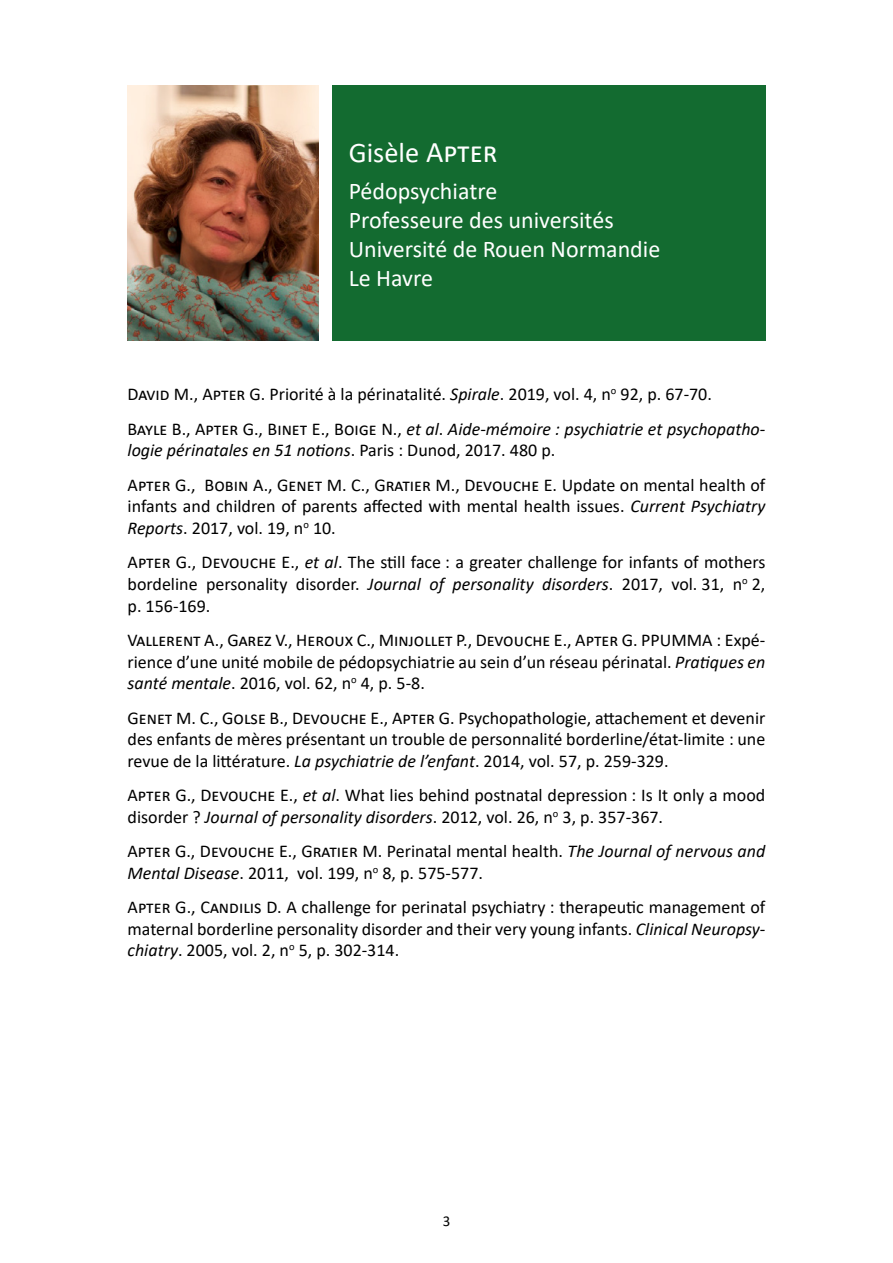
<style>
.page{position:relative;width:893px;height:1263px;background:#fff}
.page>*{position:absolute;margin:0;border:0;box-sizing:border-box;transform-origin:0 0}
.t1{font:28.5px "Calibri";color:#fff}
.t2{font:24px/28.8px "Calibri";color:#fff}
.t3{font:18px/21.6px "Calibri";color:#000}
.t4{font:15px "Calibri";color:#000}
.s1{font-size:30px}
.s2{font-style:italic}
</style>
<div class="page">
<img style="left:128px;top:85px;width:191px;height:255px">
<div style="left:332px;top:85px;width:433px;height:255px;background:#136b30"></div>
<h1 class="t1" style="left:349px;top:133px;width:151px">Gisèle <span class="s1">Apter</span></h1>
<h2 class="t2" style="left:349px;top:176px;width:313px">Pédopsychiatre<br>Professeure des universités<br>Université de Rouen Normandie<br>Le Havre</h2>
<p class="t3" style="left:128px;top:377px;width:639px;line-height:34.3px">David M., Apter G. Priorité à la périnatalité. <span class="s2">Spirale</span>. 2019, vol. 4, n<sup>o</sup> 92, p. 67-70.<br>Bayle B., Apter G., Binet E., Boige N., <span class="s2">et al</span>. <span class="s2">Aide-mémoire : psychiatrie et psychopatho-</span></p>
<p class="t3" style="left:128px;top:433px;width:639px;line-height:34.3px"><span class="s2">logie périnatales en 51 notions</span>. Paris : Dunod, 2017. 480 p.<br>Apter G., Bobin A., Genet M. C., Gratier M., Devouche E. Update on mental health of</p>
<p class="t3" style="left:128px;top:495px;width:639px">infants and children of parents affected with mental health issues. <span class="s2">Current Psychiatry<br>Reports</span>. 2017, vol. 19, n<sup>o</sup> 10.</p>
<p class="t3" style="left:128px;top:551px;width:639px;text-align:justify">Apter G., Devouche E., <span class="s2">et al</span>. The still face : a greater challenge for infants of mothers bordeline personality disorder. <span class="s2">Journal of personality disorders</span>. 2017, vol. 31, n<sup>o</sup> 2, p. 156-169.</p>
<p class="t3" style="left:128px;top:629px;width:639px;text-align:justify">Vallerent A., Garez V., Heroux C., Minjollet P., Devouche E., Apter G. PPUMMA : Expé&shy;rience d’une unité mobile de pédopsychiatrie au sein d’un réseau périnatal. <span class="s2">Pratiques en santé mentale</span>. 2016, vol. 62, n<sup>o</sup> 4, p. 5-8.</p>
<p class="t3" style="left:128px;top:706px;width:639px;text-align:justify">Genet M. C., Golse B., Devouche E., Apter G. Psychopathologie, attachement et devenir des enfants de mères présentant un trouble de personnalité borderline/état-limite : une revue de la littérature. <span class="s2">La psychiatrie de l’enfant</span>. 2014, vol. 57, p. 259-329.</p>
<p class="t3" style="left:128px;top:784px;width:639px">Apter G., Devouche E., <span class="s2">et al</span>. What lies behind postnatal depression : Is It only a mood disorder ? <span class="s2">Journal of personality disorders</span>. 2012, vol. 26, n<sup>o</sup> 3, p. 357-367.</p>
<p class="t3" style="left:128px;top:840px;width:639px">Apter G., Devouche E., Gratier M. Perinatal mental health. <span class="s2">The Journal of nervous and<br>Mental Disease</span>. 2011, vol. 199, n<sup>o</sup> 8, p. 575-577.</p>
<p class="t3" style="left:128px;top:896px;width:639px;text-align:justify">Apter G., Candilis D. A challenge for perinatal psychiatry : therapeutic management of maternal borderline personality disorder and their very young infants. <span class="s2">Clinical Neuropsy&shy;chiatry</span>. 2005, vol. 2, n<sup>o</sup> 5, p. 302-314.</p>
<p class="t4" style="left:443px;top:1211px;width:9px">3</p>
</div>
